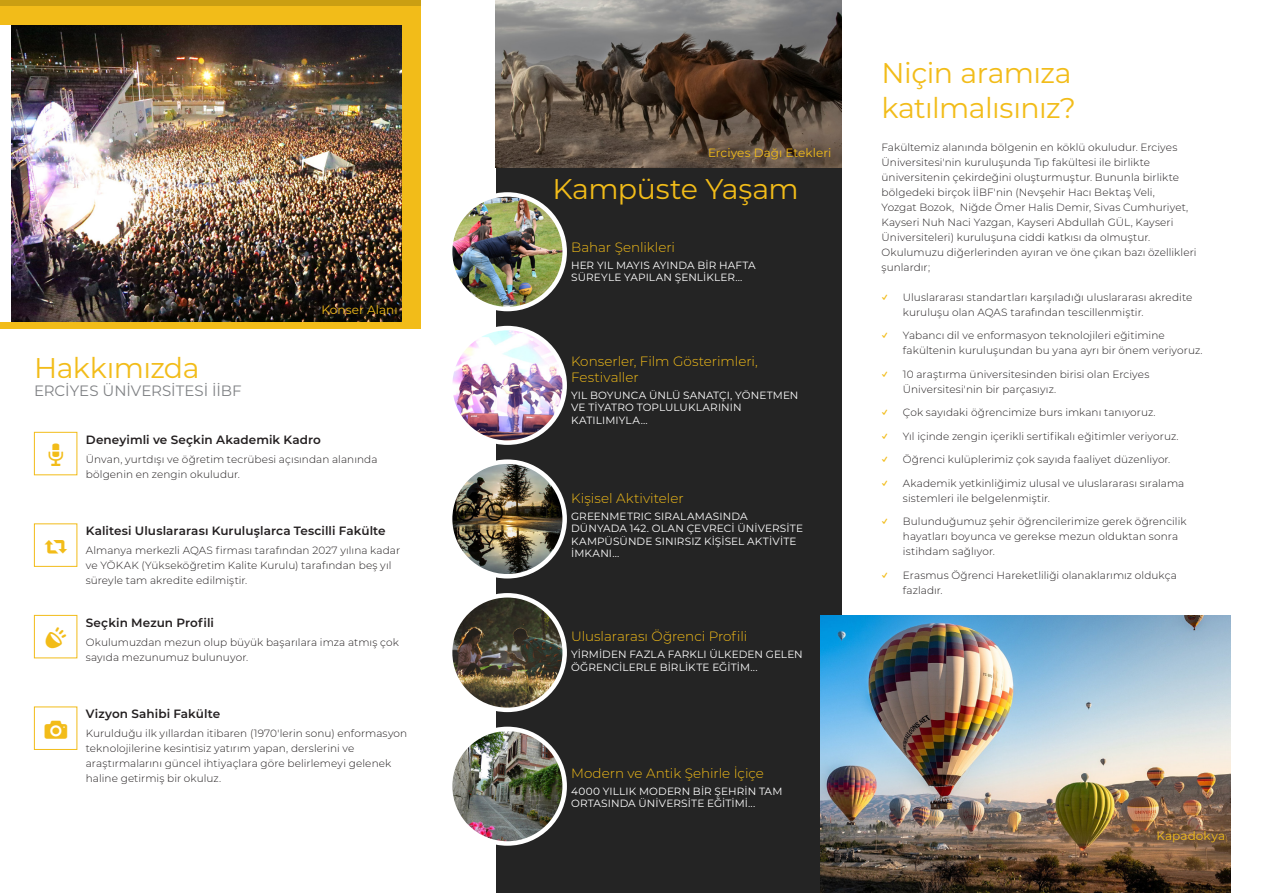
<style>
.page{position:relative;width:1263px;height:893px;background:#fff}
.page>*{position:absolute;margin:0;border:0;box-sizing:border-box;transform-origin:0 0}
.Symbol_1{font:45px "Entypo";color:#f2bc19}
.Title_1{font:28.5px/34.2px "Montserrat";letter-spacing:-.02em;color:#f2bc19}
.Title_1_-_Subtitle{font:15px "Montserrat";color:#808285}
.Team_Name{font:300 13.5px/16.2px "Montserrat";color:#f2bc19}
.Box_1_-_Title{font:600 12px "Montserrat";letter-spacing:.005em;color:#231f20}
.Signature_2{font:12px "Montserrat";letter-spacing:.005em;color:#f2bc19}
.Box_1_-_BT{font:300 10.5px/15px "Montserrat";letter-spacing:.005em;color:#231f20}
.Team_-_3{font:10.5px/12.6px "Montserrat";letter-spacing:.015em;color:#fff}
.Box_1_-_Title-2{font:300 10.5px/15px "Montserrat";letter-spacing:.005em;color:#231f20}
.s1{font-family:"Entypo";font-weight:400;font-size:15px;color:#f2bc19}
</style>
<div class="page">
<div style="left:496px;top:0;width:346px;height:893px;background:#242424"></div>
<img style="left:11px;top:24px;width:392px;height:298px">
<div style="left:0;top:6px;width:421px;height:18px;background:#f2bc19"></div>
<div style="left:403px;top:16px;width:18px;height:310px;background:#f2bc19"></div>
<div style="left:0;top:322px;width:421px;height:6px;background:#f2bc19"></div>
<div style="left:0;top:0;width:421px;height:6px;background:#ca9f12"></div>
<div style="left:34px;top:432px;width:43px;height:43px;border:1px solid #f2bc19"></div>
<div style="left:34px;top:615px;width:43px;height:43px;border:1px solid #f2bc19"></div>
<div style="left:34px;top:523px;width:43px;height:44px;border:1px solid #f2bc19"></div>
<div style="left:34px;top:706px;width:43px;height:44px;border:1px solid #f2bc19"></div>
<img style="left:821px;top:615px;width:409px;height:278px">
<img style="left:453px;top:198px;width:112px;height:111px">
<div style="left:448px;top:192px;width:119px;height:119px;border:4px solid #fff;border-radius:50%"></div>
<img style="left:450px;top:462px;width:115px;height:114px;border-radius:57px">
<div style="left:448px;top:459px;width:119px;height:119px;border:4px solid #fff;border-radius:50%"></div>
<img style="left:450px;top:328px;width:115px;height:115px;border-radius:57px">
<div style="left:448px;top:326px;width:119px;height:119px;border:4px solid #fff;border-radius:50%"></div>
<img style="left:450px;top:595px;width:115px;height:115px;border-radius:57px">
<div style="left:448px;top:593px;width:119px;height:119px;border:4px solid #fff;border-radius:50%"></div>
<img style="left:495px;top:0;width:347px;height:167px">
<img style="left:450px;top:729px;width:115px;height:114px;border-radius:57px">
<div style="left:448px;top:727px;width:119px;height:119px;border:4px solid #fff;border-radius:50%"></div>
<p class="Title_1" style="left:34px;top:349px;width:167px">Hakkımızda</p>
<p class="Title_1_-_Subtitle" style="left:34px;top:380px;width:209px">ERCİYES ÜNİVERSİTESİ İİBF</p>
<p class="Signature_2" style="left:322px;top:301px;width:78px">Konser Alanı</p>
<p class="Symbol_1" style="left:46px;top:424px;width:20px">O</p>
<p class="Symbol_1" style="left:42px;top:516px;width:28px">h</p>
<p class="Symbol_1" style="left:43px;top:608px;width:26px">á</p>
<p class="Symbol_1" style="left:42px;top:699px;width:28px">D</p>
<p class="Box_1_-_Title" style="left:86px;top:431px;width:236px">Deneyimli ve Seçkin Akademik Kadro</p>
<p class="Box_1_-_BT" style="left:86px;top:451px;width:293px">Ünvan, yurtdışı ve öğretim tecrübesi açısından alanında bölgenin en zengin okuludur.</p>
<p class="Box_1_-_Title" style="left:86px;top:522px;width:301px">Kalitesi Uluslararası Kuruluşlarca Tescilli Fakülte</p>
<p class="Box_1_-_Title-2" style="left:86px;top:543px;width:316px">Almanya merkezli AQAS firması tarafından 2027 yılına kadar ve YÖKAK (Yükseköğretim Kalite Kurulu) tarafından beş yıl süreyle tam akredite edilmiştir.</p>
<p class="Box_1_-_Title" style="left:86px;top:614px;width:130px">Seçkin Mezun Profili</p>
<p class="Box_1_-_BT" style="left:86px;top:634px;width:315px">Okulumuzdan mezun olup büyük başarılara imza atmış çok sayıda mezunumuz bulunuyor.</p>
<p class="Box_1_-_Title" style="left:86px;top:705px;width:136px">Vizyon Sahibi Fakülte</p>
<p class="Box_1_-_BT" style="left:86px;top:726px;width:323px">Kurulduğu ilk yıllardan itibaren (1970'lerin sonu) enformasyon teknolojilerine kesintisiz yatırım yapan, derslerini ve araştırmalarını güncel ihtiyaçlara göre belirlemeyi gelenek haline getirmiş bir okuluz.</p>
<p class="Signature_2" style="left:708px;top:144px;width:125px">Erciyes Dağı Etekleri</p>
<p class="Title_1" style="left:552px;top:171px;width:248px">Kampüste Yaşam</p>
<p class="Team_Name" style="left:571px;top:239px;width:105px">Bahar Şenlikleri</p>
<p class="Team_-_3" style="left:571px;top:258px;width:186px">HER YIL MAYIS AYINDA BİR HAFTA<br>SÜREYLE YAPILAN ŞENLİKLER...</p>
<p class="Team_Name" style="left:571px;top:352px;width:188px">Konserler, Film Gösterimleri,<br>Festivaller</p>
<p class="Team_-_3" style="left:571px;top:388px;width:229px">YIL BOYUNCA ÜNLÜ SANATÇI, YÖNETMEN<br>VE TİYATRO TOPLULUKLARININ<br>KATILIMIYLA...</p>
<p class="Team_Name" style="left:571px;top:489px;width:114px">Kişisel Aktiviteler</p>
<p class="Team_-_3" style="left:571px;top:509px;width:233px">GREENMETRIC SIRALAMASINDA<br>DÜNYADA 142. OLAN ÇEVRECİ ÜNİVERSİTE<br>KAMPÜSÜNDE SINIRSIZ KİŞİSEL AKTİVİTE<br>İMKANI...</p>
<p class="Team_Name" style="left:571px;top:628px;width:178px">Uluslararası Öğrenci Profili</p>
<p class="Team_-_3" style="left:571px;top:648px;width:233px">YİRMİDEN FAZLA FARKLI ÜLKEDEN GELEN<br>ÖĞRENCİLERLE BİRLİKTE EĞİTİM...</p>
<p class="Team_Name" style="left:571px;top:765px;width:194px">Modern ve Antik Şehirle İçiçe</p>
<p class="Team_-_3" style="left:571px;top:784px;width:213px">4000 YILLIK MODERN BİR ŞEHRİN TAM<br>ORTASINDA ÜNİVERSİTE EĞİTİMİ...</p>
<p class="Title_1" style="left:882px;top:55px;width:196px">Niçin aramıza katılmalısınız?</p>
<p class="Box_1_-_BT" style="left:882px;top:139px;width:308px">Fakültemiz alanında bölgenin en köklü okuludur. Erciyes Üniversitesi'nin kuruluşunda Tıp fakültesi ile birlikte üniversitenin çekirdeğini oluşturmuştur. Bununla birlikte bölgedeki birçok İİBF'nin (Nevşehir Hacı Bektaş Veli, Yozgat Bozok, Niğde Ömer Halis Demir, Sivas Cumhuriyet, Kayseri Nuh Naci Yazgan, Kayseri Abdullah GÜL, Kayseri Üniversiteleri) kuruluşuna ciddi katkısı da olmuştur.</p>
<p class="Box_1_-_BT" style="left:882px;top:244px;width:317px">Okulumuzu diğerlerinden ayıran ve öne çıkan bazı özellikleri şunlardır;</p>
<p class="Box_1_-_BT" style="left:903px;top:289px;width:291px;text-indent:-21px"><span class="s1">W</span> Uluslararası standartları karşıladığı uluslararası akredite kuruluşu olan AQAS tarafından tescillenmiştir.</p>
<p class="Box_1_-_BT" style="left:903px;top:328px;width:301px;text-indent:-21px"><span class="s1">W</span> Yabancı dil ve enformasyon teknolojileri eğitimine fakültenin kuruluşundan bu yana ayrı bir önem veriyoruz.</p>
<p class="Box_1_-_BT" style="left:903px;top:366px;width:248px;text-indent:-21px"><span class="s1">W</span> 10 araştırma üniversitesinden birisi olan Erciyes<br>Üniversitesi'nin bir parçasıyız.</p>
<p class="Box_1_-_BT" style="left:882px;top:405px;width:276px"><span class="s1">W</span> Çok sayıdaki öğrencimize burs imkanı tanıyoruz.</p>
<p class="Box_1_-_BT" style="left:882px;top:428px;width:299px"><span class="s1">W</span> Yıl içinde zengin içerikli sertifikalı eğitimler veriyoruz.</p>
<p class="Box_1_-_BT" style="left:882px;top:452px;width:290px"><span class="s1">W</span> Öğrenci kulüplerimiz çok sayıda faaliyet düzenliyor.</p>
<p class="Box_1_-_BT" style="left:903px;top:475px;width:283px;text-indent:-21px"><span class="s1">W</span> Akademik yetkinliğimiz ulusal ve uluslararası sıralama sistemleri ile belgelenmiştir.</p>
<p class="Box_1_-_BT" style="left:903px;top:514px;width:285px;text-indent:-21px"><span class="s1">W</span> Bulunduğumuz şehir öğrencilerimize gerek öğrencilik hayatları boyunca ve gerekse mezun olduktan sonra istihdam sağlıyor.</p>
<p class="Box_1_-_BT" style="left:903px;top:567px;width:275px;text-indent:-21px"><span class="s1">W</span> Erasmus Öğrenci Hareketliliği olanaklarımız oldukça fazladır.</p>
<p class="Signature_2" style="left:1157px;top:827px;width:70px">Kapadokya</p>
</div>
